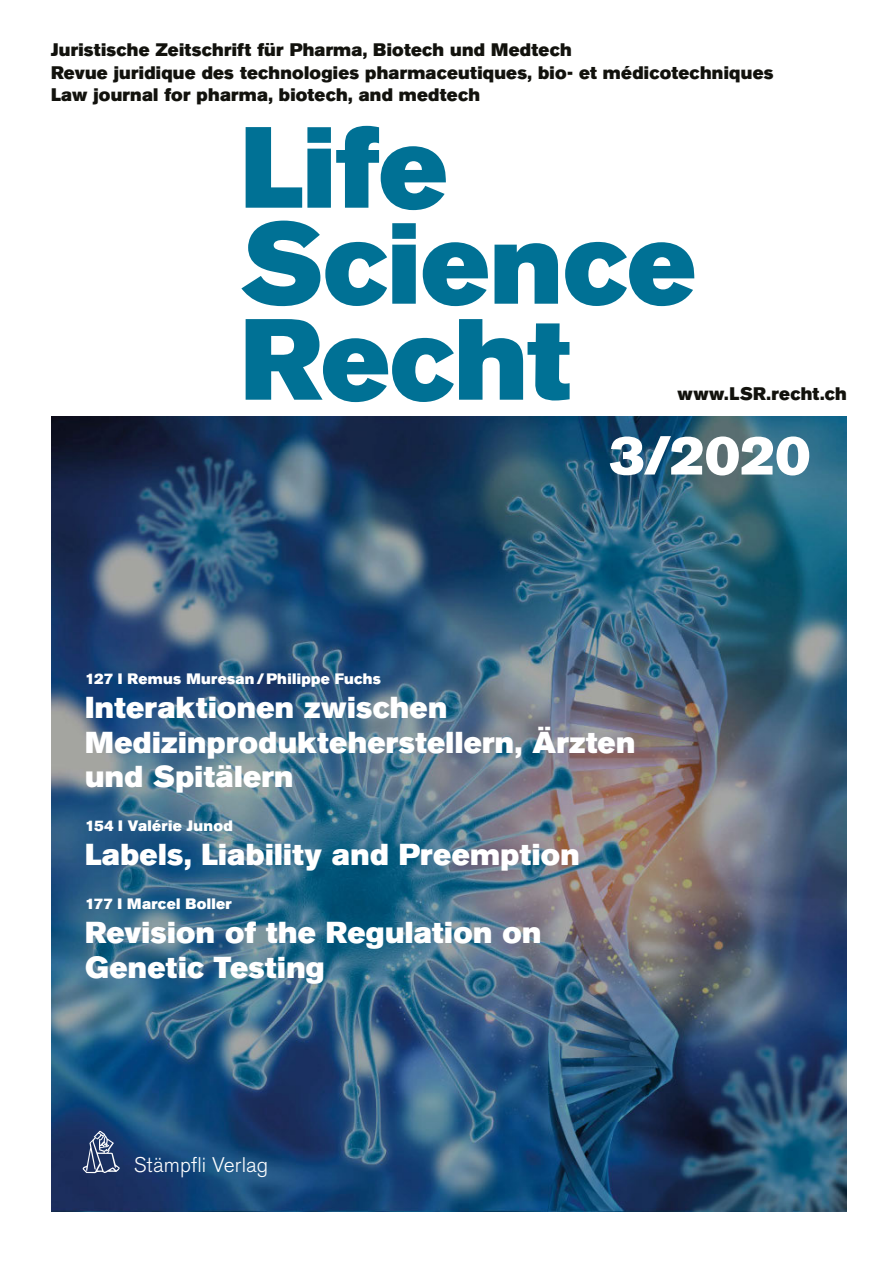
<style>
.page{position:relative;width:893px;height:1263px;background:#fff}
.page>*{position:absolute;margin:0;border:0;box-sizing:border-box;transform-origin:0 0}
.t1{font:114px/96px "Akzidenz Grotesk BE Super";color:#007195}
.t2{font:54.3px "Akzidenz Grotesk BE Super";color:#fff}
.t3{font:30px/34.5px "Akzidenz Grotesk BE Super";letter-spacing:.01em;color:#fff}
.t4{font:300 21px "Akzidenz Grotesk BE";letter-spacing:.005em;color:#fff}
.t5{font:18px/22.5px "Akzidenz Grotesk BE Super";letter-spacing:.015em;color:#12120d}
.t6{font:15px "Akzidenz Grotesk BE Super";letter-spacing:.02em;color:#fff}
</style>
<div class="page">
<img style="left:51px;top:417px;width:795px;height:795px">
<svg style="left:83px;top:1131px;width:37px;height:42px;background:#4d6086"></svg>
<p class="t5" style="left:51px;top:39px;width:724px">Juristische Zeitschrift für Pharma, Biotech und Medtech<br>Revue juridique des technologies pharmaceutiques, bio- et médicotechniques<br>Law journal for pharma, biotech, and medtech</p>
<h1 class="t1" style="left:241px;top:121px;width:457px">Life<br>Science<br>Recht</h1>
<p class="t5" style="left:677px;top:382px;width:171px">www.LSR.recht.ch</p>
<h2 class="t2" style="left:610px;top:424px;width:202px">3/2020</h2>
<p class="t6" style="left:85px;top:669px;width:298px">127 I Remus Muresan / Philippe Fuchs</p>
<h3 class="t3" style="left:85px;top:690px;width:552px">Interaktionen zwischen<br>Medizinprodukteherstellern, Ärzten und Spitälern</h3>
<p class="t6" style="left:85px;top:816px;width:149px">154 I Valérie Junod</p>
<h3 class="t3" style="left:85px;top:837px;width:496px">Labels, Liability and Preemption</h3>
<p class="t6" style="left:85px;top:894px;width:148px">177 I Marcel Boller</p>
<h3 class="t3" style="left:85px;top:915px;width:458px">Revision of the Regulation on<br>Genetic Testing</h3>
<p class="t4" style="left:134px;top:1152px;width:136px">Stämpfli Verlag</p>
</div>
